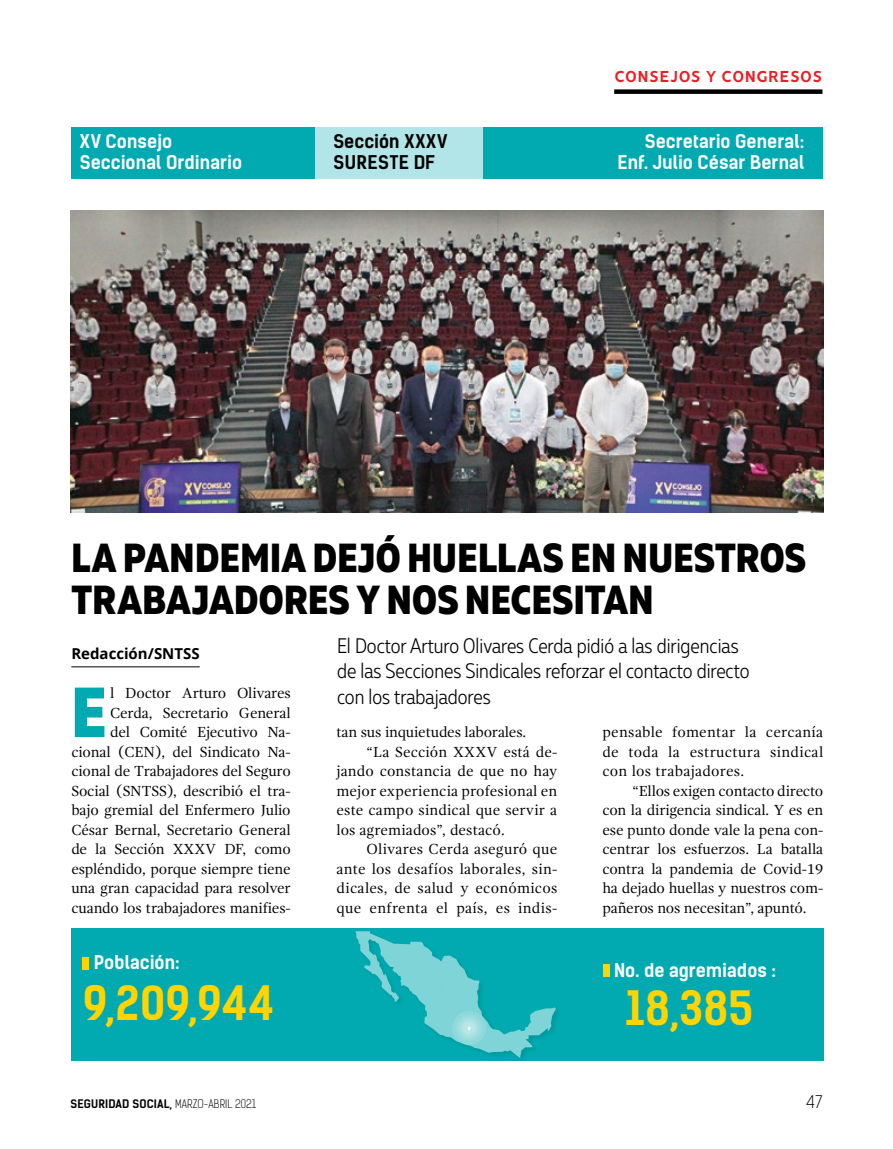
<style>
.page{position:relative;width:893px;height:1149px;background:#fff}
.page>*{position:absolute;margin:0;border:0;box-sizing:border-box;transform-origin:0 0}
.t1{font:800 70.65px "Muller Narrow";color:#00aab0}
.t2{font:700 45px "Kelson Sans";letter-spacing:.01em;color:#ffd400}
.t3{font:800 40.5px/42px "Muller Narrow";letter-spacing:.01em;color:#000}
.t4{font:300 21px/25.5px "Muller Narrow";color:#000}
.t5{font:700 18px/21px "Kelson Sans";letter-spacing:-.01em;color:#fff}
.t6{font:700 18px/21px "Kelson Sans";letter-spacing:.03em;color:#000}
.t7{font:700 18px "Vision";letter-spacing:.005em;color:#ed1d24}
.t8{font:300 16.5px "Kelson Sans";color:#000}
.t9{font:15px/19.5px "Gandhi Serif";letter-spacing:-.01em;color:#000;text-align:justify}
.t10{font:15px "Gandhi Serif";letter-spacing:.01em;color:#000}
.t11{font:15px "Gandhi Serif";letter-spacing:.02em;color:#000}
.t12{font:15px "Gandhi Serif";letter-spacing:.015em;color:#000}
.t13{font:700 15px "Noto Sans";color:#000}
.t14{font:700 11.25px "Kelson Sans";letter-spacing:.015em;color:#000}
.s1{font-weight:300}
</style>
<div class="page">
<hr style="left:71px;top:666px;width:129px;height:1px;background:#000">
<div style="left:71px;top:128px;width:752px;height:51px;background:#00aab0"></div>
<div style="left:315px;top:128px;width:167px;height:51px;background:#b2e5e7"></div>
<img style="left:70px;top:210px;width:753px;height:302px">
<div style="left:71px;top:927px;width:752px;height:133px;background:#00aab0"></div>
<div style="left:603px;top:964px;width:6px;height:12px;background:#ffd400"></div>
<div style="left:83px;top:956px;width:6px;height:13px;background:#ffd400"></div>
<div style="left:355px;top:929px;width:208px;height:135px;background:#000;opacity:.2"></div>
<svg style="left:355px;top:930px;width:201px;height:127px"></svg>
<div style="left:614px;top:89px;width:208px;height:5px;background:#000"></div>
<p class="t7" style="left:614px;top:66px;width:210px">consejos y congresos</p>
<p class="t5" style="left:80px;top:131px;width:164px">XV Consejo<br>Seccional Ordinario</p>
<p class="t6" style="left:333px;top:131px;width:115px">Sección XXXV sureste DF</p>
<p class="t5" style="left:617px;top:131px;width:188px;text-align:right">Secretario General:<br>Enf. Julio César Bernal</p>
<h3 class="t3" style="left:72px;top:537px;width:736px">LA PANDEMIA DEJÓ HUELLAS EN NUESTROS<br>TRABAJADORES Y NOS NECESITAN</h3>
<h3 class="t4" style="left:337px;top:632px;width:414px">El Doctor Arturo Olivares Cerda pidió a las dirigencias de las Secciones Sindicales reforzar el contacto directo con los trabajadores</h3>
<p class="t13" style="left:71px;top:642px;width:130px">Redacción/SNTSS</p>
<h1 class="t1" style="left:71px;top:667px;width:37px">E</h1>
<p class="t9" style="left:71px;top:683px;width:221px;text-align:right">l Doctor Arturo Olivares<br>Cerda, Secretario General<br>del Comité Ejecutivo Na&shy;cional (CEN), del Sindicato Na&shy;cional de Trabajadores del Seguro<br>Social (SNTSS), describió el tra&shy;bajo gremial del Enfermero Julio<br>César Bernal, Secretario General de la Sección XXXV DF, como espléndido, porque siempre tiene una gran capacidad para resolver cuando los trabajadores manifies-</p>
<p class="t9" style="left:602px;top:722px;width:222px">pensable fomentar la cercanía de toda la estructura sindical con los trabajadores.</p>
<p class="t9" style="left:602px;top:780px;width:222px;text-indent:30px">“Ellos exigen contacto directo con la dirigencia sindical. Y es en ese punto donde vale la pena con&shy;centrar los esfuerzos. La batalla contra la pandemia de Covid-19 ha dejado huellas y nuestros com&shy;pañeros nos necesitan”, apuntó.</p>
<p class="t9" style="left:336px;top:722px;width:191px">tan sus inquietudes laborales.</p>
<p class="t10" style="left:366px;top:742px;width:192px">“La Sección XXXV está de-</p>
<p class="t10" style="left:336px;top:762px;width:222px">jando constancia de que no hay</p>
<p class="t10" style="left:336px;top:781px;width:222px">mejor experiencia profesional en</p>
<p class="t10" style="left:336px;top:801px;width:222px">este campo sindical que servir a</p>
<p class="t9" style="left:336px;top:819px;width:170px">los agremiados”, destacó.</p>
<p class="t11" style="left:366px;top:840px;width:192px">Olivares Cerda aseguró que</p>
<p class="t11" style="left:336px;top:859px;width:222px">ante los desafíos laborales, sin-</p>
<p class="t12" style="left:336px;top:879px;width:222px">dicales, de salud y económicos</p>
<p class="t11" style="left:336px;top:898px;width:222px">que enfrenta el país, es indis-</p>
<p class="t5" style="left:94px;top:951px;width:88px">Población:</p>
<h2 class="t2" style="left:83px;top:975px;width:194px">9,209,944</h2>
<p class="t5" style="left:614px;top:959px;width:163px">No. de agremiados :</p>
<h2 class="t2" style="left:626px;top:980px;width:129px">18,385</h2>
<p class="t14" style="left:70px;top:1096px;width:187px">seguridad social, <span class="s1">MARZO-ABRIL 2021</span></p>
<p class="t8" style="left:806px;top:1091px;width:17px">47</p>
</div>
